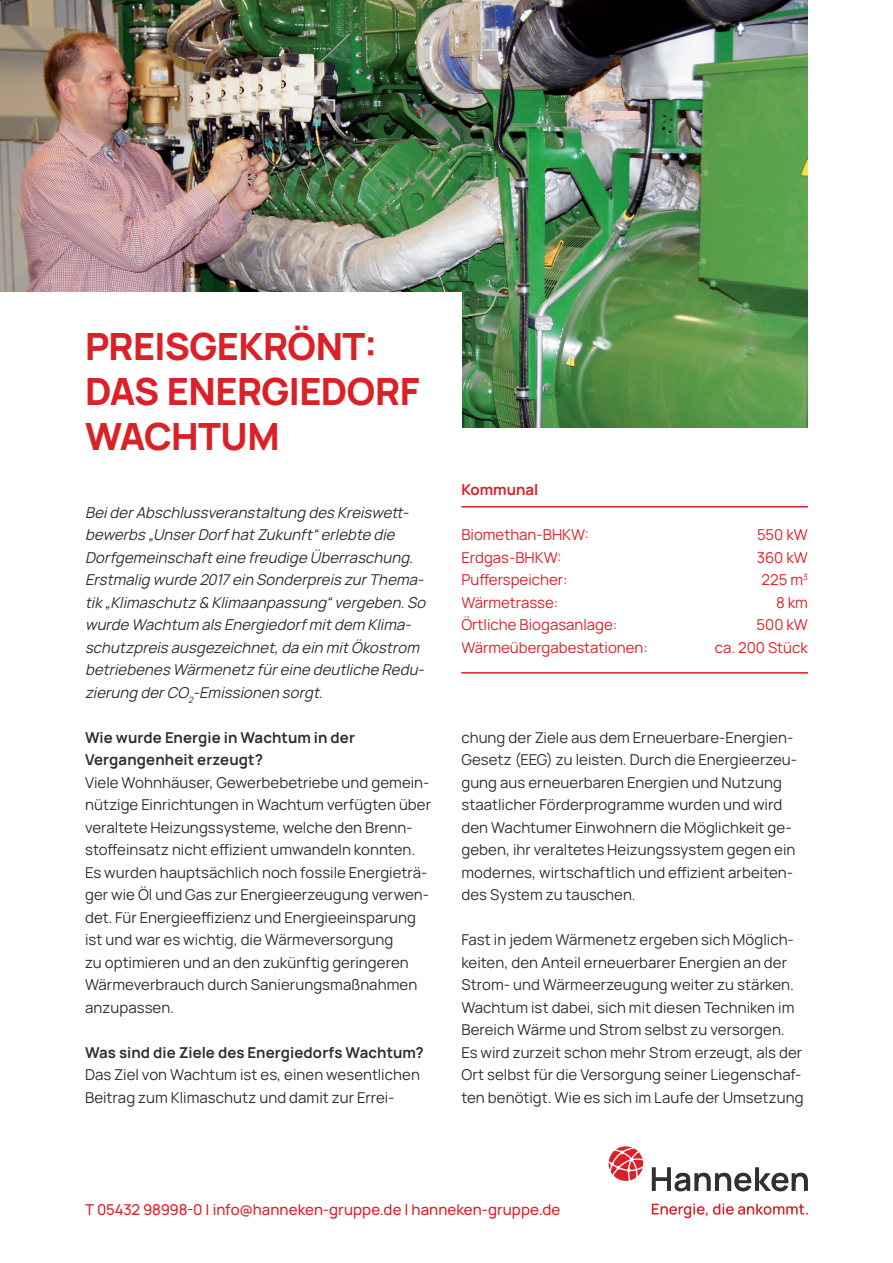
<style>
.page{position:relative;width:893px;height:1263px;background:#fff}
.page>*{position:absolute;margin:0;border:0;box-sizing:border-box;transform-origin:0 0}
.t1{font:800 37.5px/45px "Manrope";letter-spacing:-.015em;color:#da2128}
.t2{font:15px/22.5px "Manrope";letter-spacing:.005em;color:#312f30}
.t3{font:italic 15px/22.5px "Manrope";color:#312f30}
.t4{font:15px/22.5px "Manrope";color:#da2128}
.t5{font:700 15px/22.5px "Manrope";letter-spacing:.005em;color:#312f30}
.t6{font:500 15px "Manrope";letter-spacing:.005em;color:#da2128}
.t7{font:700 15px "Manrope";color:#da2128}
</style>
<div class="page">
<img style="left:0;top:0;width:808px;height:428px">
<svg style="left:609px;top:1146px;width:34px;height:35px"></svg>
<svg style="left:652px;top:1167px;width:156px;height:24px"></svg>
<svg style="left:652px;top:1203px;width:156px;height:15px"></svg>
<div style="left:0;top:293px;width:461px;height:157px;background:#fff"></div>
<hr style="left:461px;top:672px;width:347px;height:2px;background:#da2128">
<hr style="left:461px;top:506px;width:347px;height:1px;background:#da2128">
<h1 class="t1" style="left:85px;top:322px;width:336px">PREISGEKRÖNT:<br>DAS ENERGIEDORF<br>WACHTUM</h1>
<p class="t3" style="left:85px;top:500px;width:346px">BeiderAbschlussveranstaltung des Kreiswett&shy;bewerbs „UnserDorfhatZukunft“erlebte die Dorfgemeinschafteine freudige Überraschung.<br>Erstmalig wurde 2017ein Sonderpreis zurThema&shy;tik„Klimaschutz &amp; Klimaanpassung“vergeben.So wurde Wachtum als Energiedorfmitdem Klima&shy;schutzpreis ausgezeichnet,da ein mitÖkostrom betriebenes Wärmenetz füreine deutliche Redu&shy;zierung derCO<sub>2</sub>-Emissionen sorgt.</p>
<p class="t5" style="left:85px;top:725px;width:271px">Wie wurde Energie in Wachtum in der<br>Vergangenheit erzeugt?</p>
<p class="t2" style="left:85px;top:770px;width:348px">Viele Wohnhäuser, Gewerbebetriebe und gemein&shy;nützige Einrichtungen in Wachtum verfügten über veraltete Heizungssysteme, welche den Brenn&shy;stoffeinsatz nicht effizient umwandeln konnten.<br>Es wurden hauptsächlich noch fossile Energieträ&shy;ger wie Öl und Gas zur Energieerzeugung verwen&shy;det. Für Energieeffizienz und Energieeinsparung ist und war es wichtig, die Wärmeversorgung<br>zu optimieren und an den zukünftig geringeren Wärmeverbrauch durch Sanierungsmaßnahmen anzupassen.</p>
<p class="t5" style="left:85px;top:1040px;width:340px">Was sind die Ziele des Energiedorfs Wachtum?</p>
<p class="t2" style="left:85px;top:1063px;width:336px">Das Ziel von Wachtum ist es, einen wesentlichen<br>Beitrag zum Klimaschutz und damit zur Errei-</p>
<p class="t7" style="left:461px;top:479px;width:78px">Kommunal</p>
<p class="t4" style="left:461px;top:523px;width:188px">Biomethan-BHKW:<br>Erdgas-BHKW:<br>Pufferspeicher:<br>Wärmetrasse:<br>Örtliche Biogasanlage:<br>Wärmeübergabestationen:</p>
<p class="t4" style="left:715px;top:523px;width:95px;text-align:right">550 kW<br>360 kW<br>225 m<sup>3<br></sup>8 km<br>500 kW<br>ca. 200 Stück</p>
<p class="t2" style="left:461px;top:725px;width:337px">chung der Ziele aus dem Erneuerbare-Energien-Gesetz (EEG) zu leisten. Durch die Energieerzeu&shy;gung aus erneuerbaren Energien und Nutzung staatlicher Förderprogramme wurden und wird den Wachtumer Einwohnern die Möglichkeit ge&shy;geben, ihr veraltetes Heizungssystem gegen ein modernes, wirtschaftlich und effizient arbeiten&shy;des System zu tauschen.</p>
<p class="t2" style="left:461px;top:928px;width:344px">Fast in jedem Wärmenetz ergeben sich Möglich&shy;keiten, den Anteil erneuerbarer Energien an der Strom- und Wärmeerzeugung weiter zu stärken.<br>Wachtum ist dabei, sich mit diesen Techniken im Bereich Wärme und Strom selbst zu versorgen.<br>Es wird zurzeit schon mehr Strom erzeugt, als der Ort selbst für die Versorgung seiner Liegenschaf&shy;ten benötigt. Wie es sich im Laufe der Umsetzung</p>
<p class="t6" style="left:85px;top:1199px;width:477px">T 05432 98998-0 | info@hanneken-gruppe.de | hanneken-gruppe.de</p>
</div>
